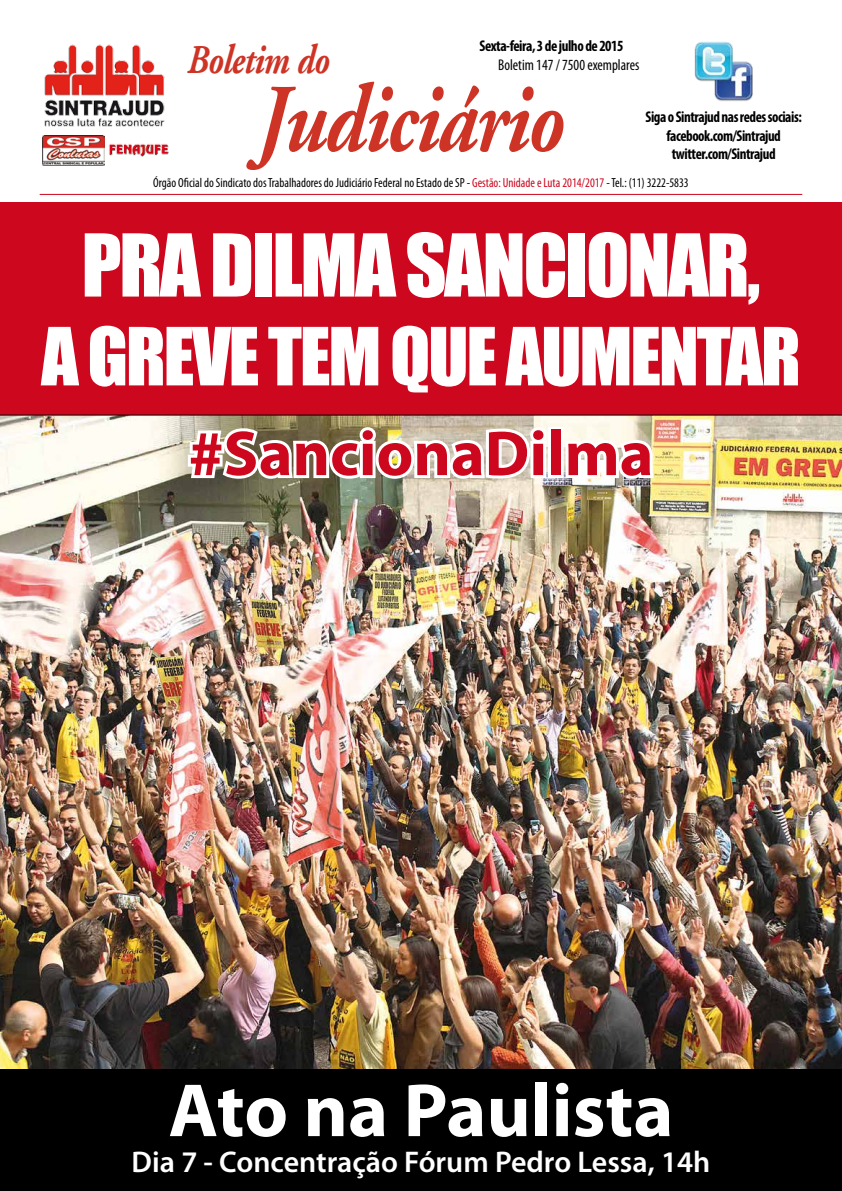
<style>
.page{position:relative;width:842px;height:1191px;background:#fff}
.page>*{position:absolute;margin:0;border:0;box-sizing:border-box;transform-origin:0 0}
.t1{font:italic 700 96.4px "Adobe Garamond";letter-spacing:-.02em;color:#ce3425;scale:.81 1}
.t2{font:80px "Impact";letter-spacing:-.03em;color:#fff}
.t3{font:700 76px "Myriad Pro";color:#fff}
.t4{font:74px "Impact";letter-spacing:-.03em;color:#fff}
.t5{font:700 64px "Myriad Pro";color:#cd071e}
.t6{font:italic 700 41.1px "Adobe Garamond";letter-spacing:-.02em;color:#ce3425;scale:.81 1}
.t7{font:600 30px "Myriad Pro";color:#fff}
.t8{font:700 condensed 15.6px/18.7px "Myriad Pro";letter-spacing:-.03em;color:#000;text-align:center;scale:.95 1}
.t9{font:700 condensed 15.6px "Myriad Pro";letter-spacing:-.03em;color:#000;scale:.96 1}
.t10{font:condensed 15.6px "Myriad Pro";color:#000;scale:.95 1}
.t11{font:condensed 13.2px "Myriad Pro";color:#000;scale:.95 1}
.s1{color:#cd071e}
</style>
<div class="page">
<div style="left:0;top:202px;width:842px;height:300px;background:#cd071e"></div>
<img style="left:0;top:415px;width:842px;height:654px">
<div style="left:0;top:1069px;width:842px;height:122px;background:#000"></div>
<img style="left:694px;top:42px;width:59px;height:59px">
<hr style="left:40px;top:194px;width:762px;height:1px;background:#cd071e">
<img style="left:43px;top:135px;width:61px;height:30px">
<img style="left:109px;top:144px;width:60px;height:13px">
<img style="left:44px;top:44px;width:121px;height:83px">
<svg style="left:185px;top:424px;width:364px;height:58px;background:#d1ccbf"></svg>
<div style="left:548px;top:426px;width:16px;height:52px;border:6px solid #fff"></div>
<svg style="left:562px;top:437px;width:96px;height:45px;background:#f0ede5"></svg>
<p class="t9" style="left:479px;top:37px;width:152px">Sexta-feira, 3 de julho de 2015</p>
<h3 class="t6" style="left:188px;top:37px;width:177px">Boletim do</h3>
<p class="t10" style="left:498px;top:55px;width:150px">Boletim 147 / 7500 exemplares</p>
<h1 class="t1" style="left:257px;top:67px;width:381px">Judiciário</h1>
<p class="t11" style="left:153px;top:175px;width:565px">Órgão Oficial do Sindicato dos Trabalhadores do Judiciário Federal no Estado de SP - <span class="s1">Gestão: Unidade e Luta 2014/2017</span> - Tel.: (11) 3222-5833</p>
<p class="t8" style="left:646px;top:107px;width:166px">Siga o Sintrajud nas redes sociais: facebook.com/Sintrajud twitter.com/Sintrajud</p>
<h2 class="t2" style="left:81px;top:203px;width:680px">PRA DILMA SANCIONAR,</h2>
<h3 class="t4" style="left:41px;top:299px;width:761px">A GREVE TEM QUE AUMENTAR</h3>
<h3 class="t5" style="left:188px;top:412px;width:466px">#SancionaDilma</h3>
<h3 class="t3" style="left:168px;top:1061px;width:507px">Ato na Paulista</h3>
<h3 class="t7" style="left:132px;top:1143px;width:580px">Dia 7 - Concentração Fórum Pedro Lessa, 14h</h3>
</div>
